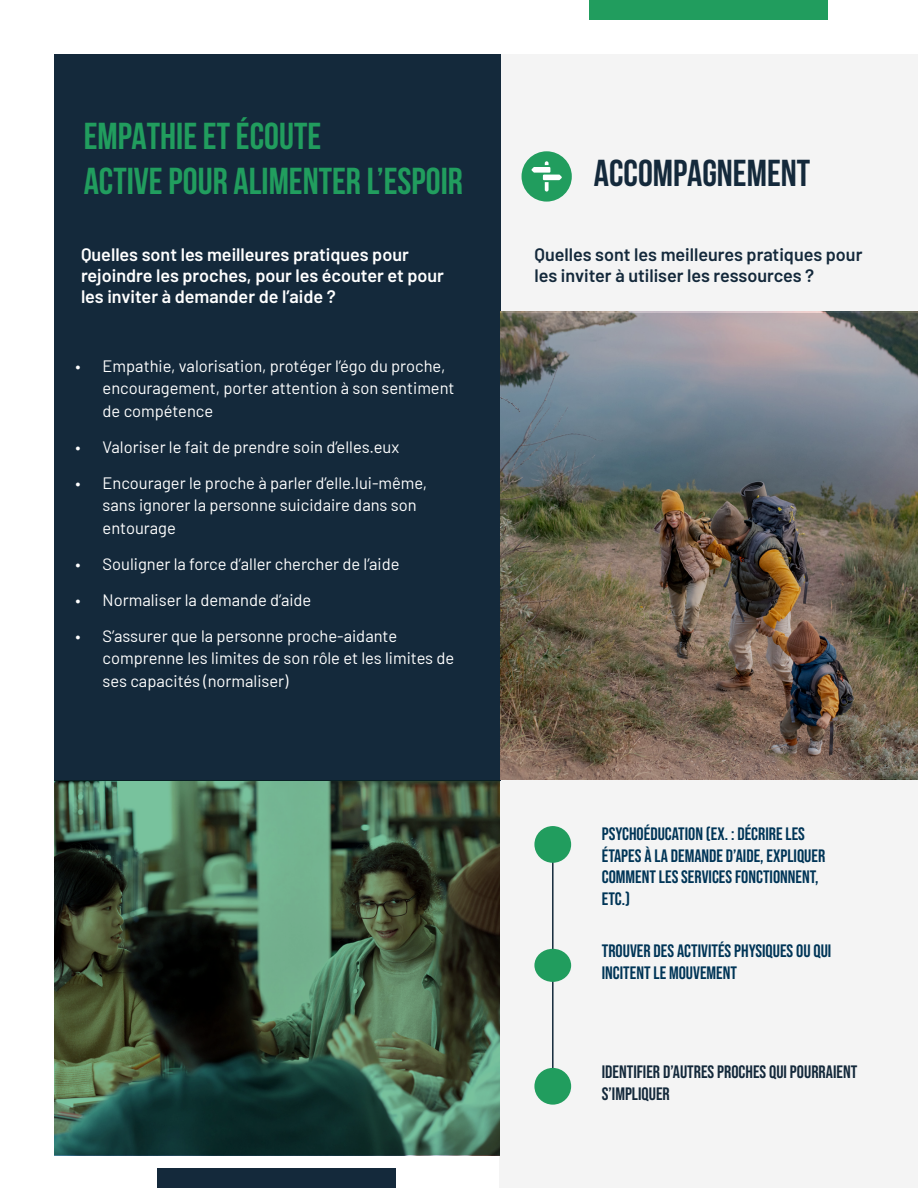
<style>
.page{position:relative;width:918px;height:1188px;background:#fff}
.page>*{position:absolute;margin:0;border:0;box-sizing:border-box;transform-origin:0 0}
.t1{font:700 37.5px/45px "Bebas Neue";color:#219d5e}
.t2{font:700 37.5px "Bebas Neue";color:#14293b}
.t3{font:18px/21.6px "Bebas Neue";color:#003557}
.t4{font:600 18px/21px "Barlow";color:#fff}
.t5{font:600 18px/21px "Barlow";color:#14293b}
.t6{font:18px/21.6px "Bebas Neue";color:#14293b}
.t7{font:16.5px/22.5px "Barlow";color:#fff}
</style>
<div class="page">
<div style="left:500px;top:54px;width:418px;height:1134px;background:#f4f4f4"></div>
<div style="left:54px;top:54px;width:446px;height:726px;background:#14293b"></div>
<svg style="left:54px;top:780px;width:446px;height:375px;background:#3b5843"></svg>
<div style="left:157px;top:1169px;width:239px;height:19px;background:#14293b"></div>
<hr style="left:552px;top:827px;width:2px;height:275px;background:#14293b">
<div style="left:534px;top:826px;width:37px;height:37px;background:#219d5e;border-radius:50%"></div>
<div style="left:534px;top:949px;width:37px;height:33px;background:#219d5e;border-radius:50%"></div>
<div style="left:534px;top:1068px;width:37px;height:37px;background:#219d5e;border-radius:50%"></div>
<div style="left:522px;top:151px;width:50px;height:51px;background:#219d5e;border-radius:50%"></div>
<svg style="left:532px;top:161px;width:30px;height:31px"></svg>
<div style="left:589px;top:0;width:239px;height:19px;background:#219d5e"></div>
<img style="left:500px;top:313px;width:418px;height:467px">
<h1 class="t1" style="left:84px;top:113px;width:381px">EMPATHIE ET ÉCOUTE<br>ACTIVE POUR ALIMENTER L’ESPOIR</h1>
<p class="t4" style="left:81px;top:243px;width:364px">Quelles sont les meilleures pratiques pour rejoindre les proches, pour les écouter et pour les inviter à demander de l’aide ?</p>
<p class="t7" style="left:103px;top:353px;width:354px;text-indent:-27px">• Empathie, valorisation, protéger l’égo du proche, encouragement, porter attention à son sentiment de compétence</p>
<p class="t7" style="left:76px;top:434px;width:325px">• Valoriser le fait de prendre soin d’elles.eux</p>
<p class="t7" style="left:103px;top:470px;width:326px;text-indent:-27px">• Encourager le proche à parler d’elle.lui-même, sans ignorer la personne suicidaire dans son entourage</p>
<p class="t7" style="left:76px;top:551px;width:326px">• Souligner la force d’aller chercher de l’aide</p>
<p class="t7" style="left:76px;top:587px;width:237px">• Normaliser la demande d’aide</p>
<p class="t7" style="left:103px;top:623px;width:353px;text-indent:-27px">• S’assurer que la personne proche-aidante comprenne les limites de son rôle et les limites de ses capacités (normaliser)</p>
<h1 class="t2" style="left:594px;top:152px;width:218px">ACCOMPAGNEMENT</h1>
<p class="t5" style="left:535px;top:243px;width:329px">Quelles sont les meilleures pratiques pour les inviter à utiliser les ressources ?</p>
<p class="t3" style="left:602px;top:823px;width:225px">PSYCHOÉDUCATION (EX. : DÉCRIRE LES<br>ÉTAPES À LA DEMANDE D’AIDE, EXPLIQUER<br>COMMENT LES SERVICES FONCTIONNENT,<br>ETC.)</p>
<p class="t3" style="left:602px;top:940px;width:231px">TROUVER DES ACTIVITÉS PHYSIQUES OU QUI<br>INCITENT LE MOUVEMENT</p>
<p class="t6" style="left:602px;top:1061px;width:257px">IDENTIFIER D’AUTRES PROCHES QUI POURRAIENT<br>S’IMPLIQUER</p>
</div>
